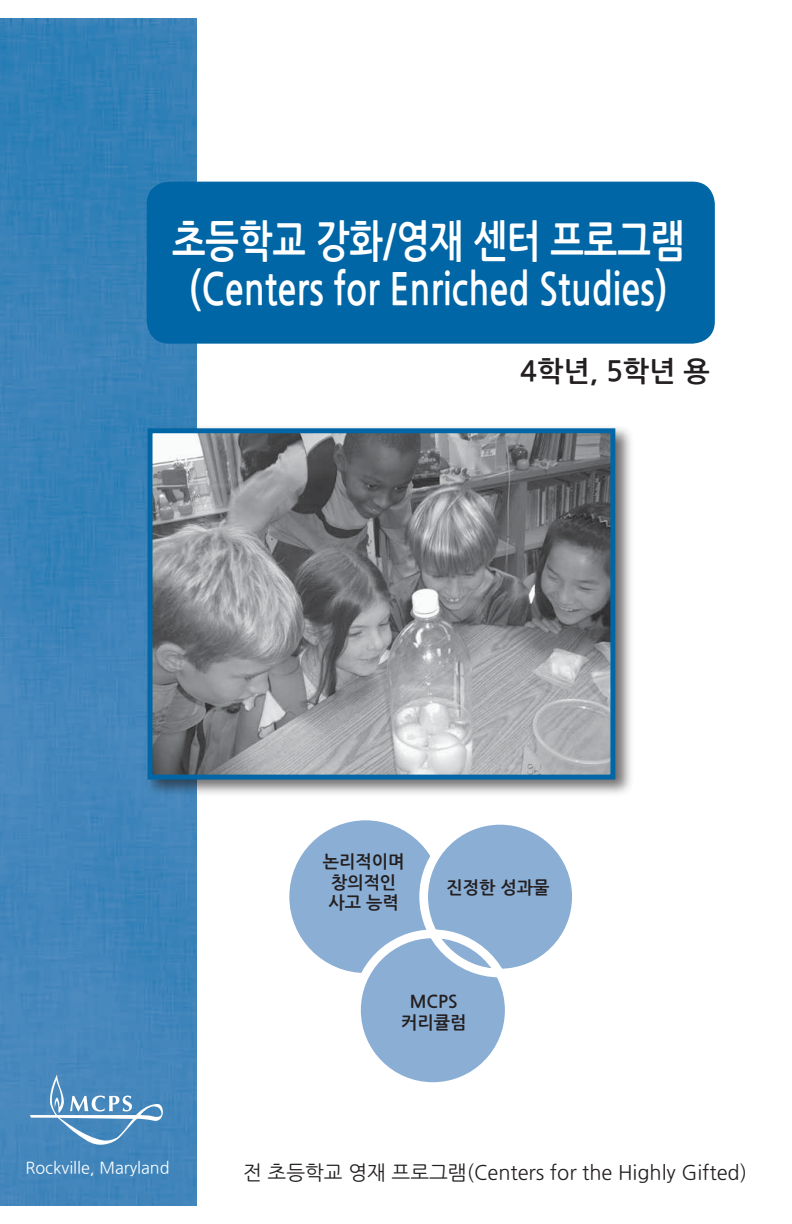
<style>
.page{position:relative;width:792px;height:1224px;background:#fff}
.page>*{position:absolute;margin:0;border:0;box-sizing:border-box;transform-origin:0 0}
.t1{font:44px/48px "Nanum Gothic OTF Bold";color:#fff;text-align:center;scale:.81 1}
.t2{font:28px "Nanum Gothic OTF Bold";color:#231f20}
.t3{font:20px "Nanum Gothic OTF";color:#231f20}
.t4{font:17.4px/20.8px "Nanum Gothic OTF Bold";color:#231f20;text-align:center}
.t5{font:16.2px "Nanum Gothic OTF";color:#fff}
</style>
<div class="page">
<img style="left:0;top:18px;width:196px;height:1188px">
<svg style="left:30px;top:1074px;width:133px;height:71px;background:#5e97c5"></svg>
<div style="left:145px;top:425px;width:489px;height:372px;background:#231f20;opacity:.65"></div>
<img style="left:154px;top:434px;width:455px;height:340px">
<div style="left:148px;top:428px;width:467px;height:352px;border:5px solid #0066a5"></div>
<div style="left:147px;top:182px;width:568px;height:162px;background:#0066a5;border-radius:23px"></div>
<div style="left:424px;top:820px;width:152px;height:153px;background:#8baed4;border-radius:50%"></div>
<div style="left:289px;top:820px;width:153px;height:153px;background:#8baed4;border-radius:50%"></div>
<div style="left:357px;top:934px;width:152px;height:153px;background:#8baed4;border-radius:50%"></div>
<div style="left:352px;top:930px;width:162px;height:161px;border:9px solid #fff;border-radius:50%"></div>
<div style="left:419px;top:816px;width:162px;height:161px;border:9px solid #fff;border-radius:50%"></div>
<p class="t1" style="left:172px;top:216px;width:634px">초등학교 강화/영재 센터 프로그램 (Centers for Enriched Studies)</p>
<p class="t2" style="left:520px;top:352px;width:191px">4학년, 5학년 용</p>
<p class="t4" style="left:323px;top:850px;width:83px">논리적이며 창의적인 사고 능력</p>
<p class="t4" style="left:447px;top:876px;width:104px">진정한 성과물</p>
<p class="t5" style="left:25px;top:1157px;width:146px">Rockville, Maryland</p>
<p class="t4" style="left:401px;top:991px;width:67px">MCPS 커리큘럼</p>
<p class="t3" style="left:243px;top:1159px;width:505px">전 초등학교 영재 프로그램(Centers for the Highly Gifted)</p>
</div>
